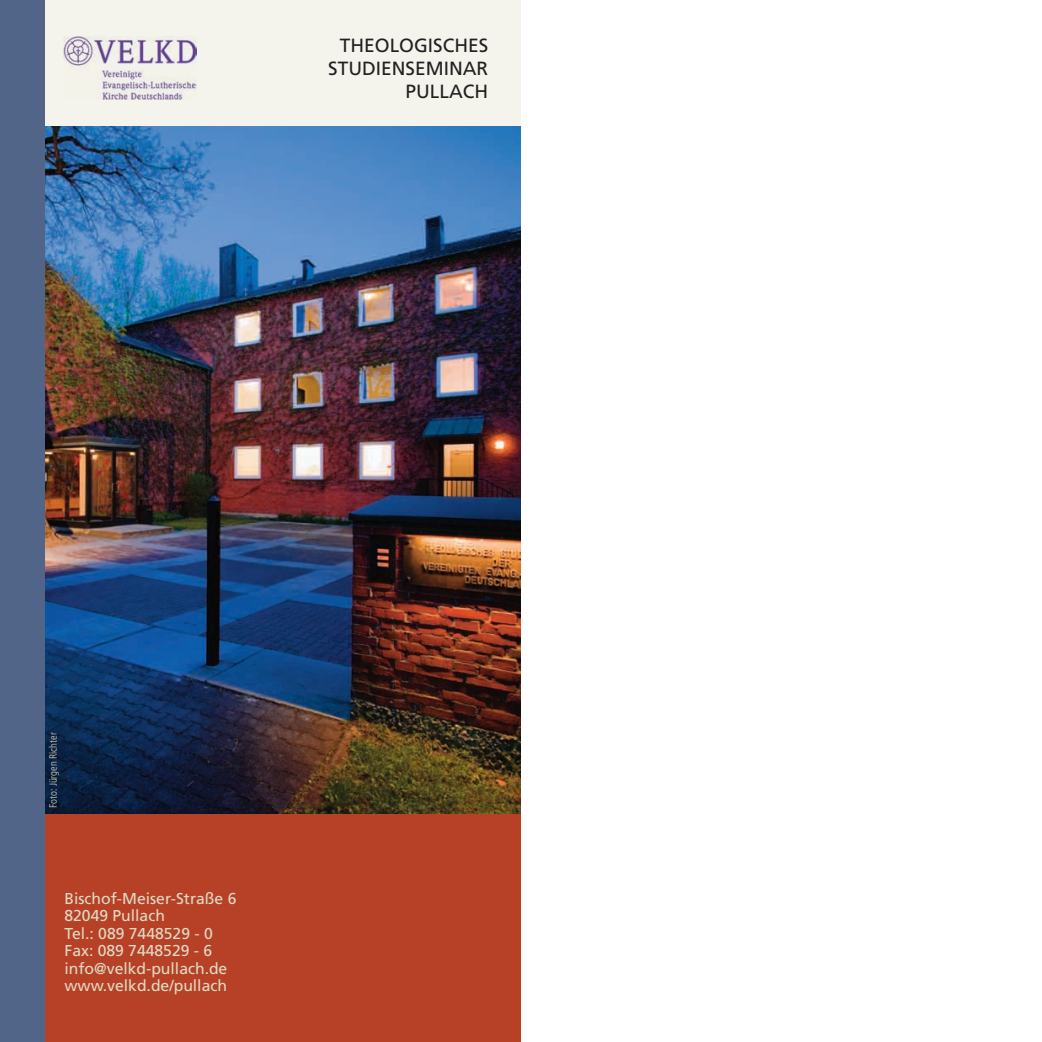
<style>
.page{position:relative;width:1042px;height:1042px;background:#fff}
.page>*{position:absolute;margin:0;border:0;box-sizing:border-box;transform-origin:0 0}
.t1{font:19.07px/22.9px "Frutiger";color:#231f20;text-align:right}
.t2{font:15.75px/17.5px "Frutiger";color:#dfdac4}
.t3{font:300 condensed 10.5px "Frutiger";color:#d9d3b8}
</style>
<div class="page">
<div style="left:0;top:0;width:521px;height:127px;background:#f4f3ec"></div>
<img style="left:63px;top:36px;width:134px;height:63px">
<div style="left:0;top:807px;width:521px;height:235px;background:#b74126"></div>
<img style="left:45px;top:127px;width:476px;height:686px">
<div style="left:0;top:0;width:45px;height:1042px;background:#506588"></div>
<p class="t1" style="left:328px;top:36px;width:162px">THEOLOGISCHES<br>STUDIENSEMINAR<br>PULLACH</p>
<p class="t3" style="left:49px;top:807px;width:77px;rotate:-90deg">Foto: Jürgen Richter</p>
<p class="t2" style="left:64px;top:891px;width:173px">Bischof-Meiser-Straße 6<br>82049 Pullach<br>Tel.: 089 7448529 - 0<br>Fax: 089 7448529 - 6 info@velkd-pullach.de www.velkd.de/pullach</p>
</div>
